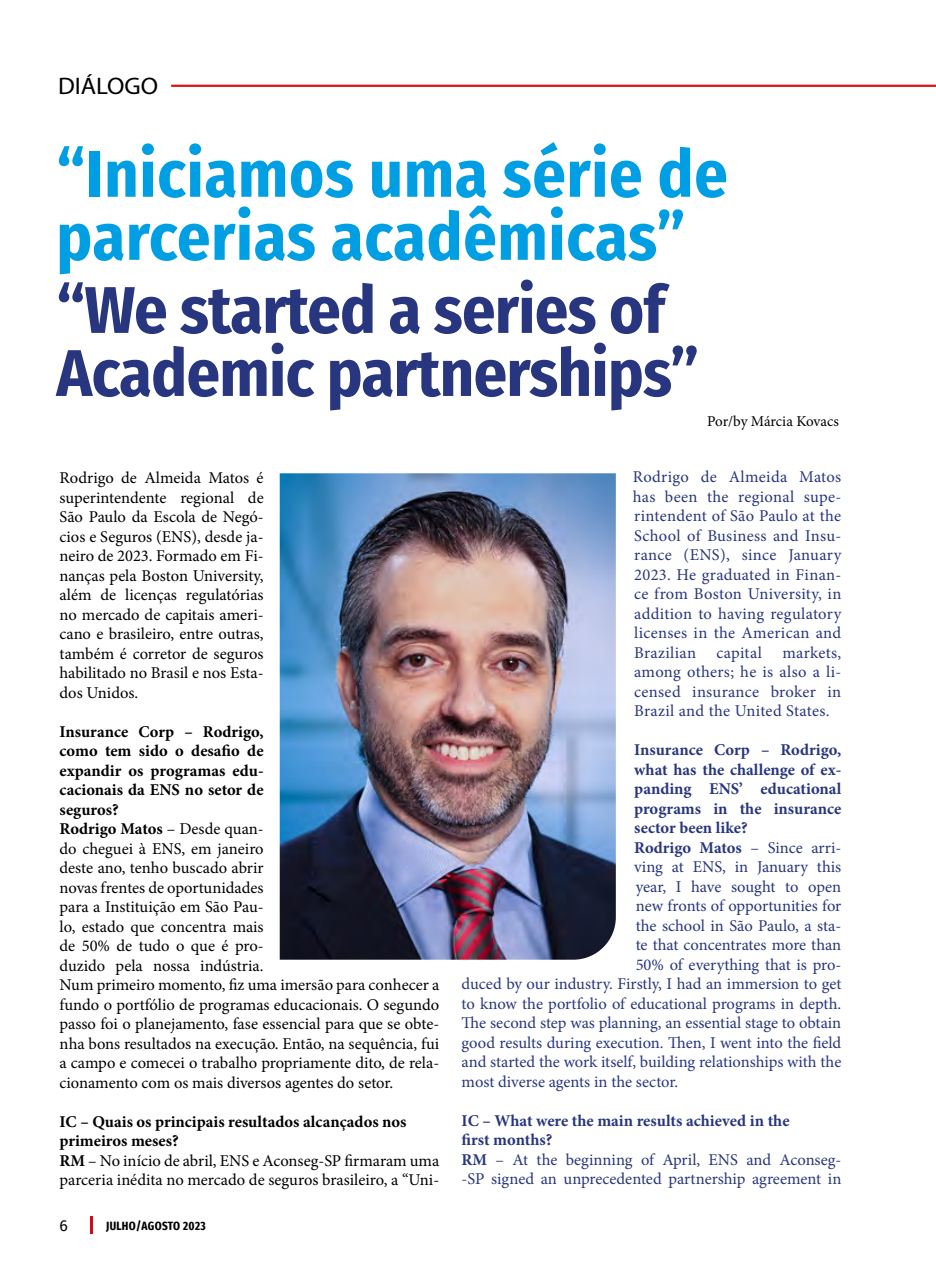
<style>
.page{position:relative;width:936px;height:1276px;background:#fff}
.page>*{position:absolute;margin:0;border:0;box-sizing:border-box;transform-origin:0 0}
.t1{font:700 66px/63px "Fira Sans Condensed";letter-spacing:.01em;color:#009fe3}
.t2{font:700 66px/63px "Fira Sans Condensed";letter-spacing:-.01em;color:#28367f}
.t3{font:24px "Myriad Pro";color:#000;scale:1.05 1}
.t4{font:16.5px/19.5px "Minion Pro";color:#000}
.t5{font:16.5px/19.5px "Minion Pro";color:#28367f;text-align:justify}
.t6{font:700 16.5px "Minion Pro";color:#28367f}
.t7{font:15.75px "Fira Sans";color:#000}
.t8{font:15px "Minion Pro";letter-spacing:-.01em;color:#000}
.t9{font:700 extra-condensed 12px "Fira Sans";letter-spacing:.03em;color:#000}
.s1{font-weight:700}
.s2{font-weight:400}
</style>
<div class="page">
<svg style="left:91px;top:1216px;width:2px;height:17px"></svg>
<hr style="left:171px;top:85px;width:764px;height:2px;background:#d51317">
<img style="left:280px;top:473px;width:335px;height:486px">
<h2 class="t3" style="left:58px;top:71px;width:97px">DIÁLOGO</h2>
<h1 class="t1" style="left:56px;top:138px;width:672px">“Iniciamos uma série de parcerias acadêmicas”</h1>
<h1 class="t2" style="left:56px;top:274px;width:644px">“We started a series of<br>Academic partnerships”</h1>
<p class="t8" style="left:707px;top:411px;width:133px">Por/by Márcia Kovacs</p>
<p class="t4" style="left:60px;top:468px;width:206px;text-align:justify">Rodrigo de Almeida Matos é superintendente regional de São Paulo da Escola de Negó&shy;cios e Seguros (ENS), desde ja&shy;neiro de 2023. Formado em Fi&shy;nanças pela Boston University, além de licenças regulatórias no mercado de capitais ameri&shy;cano e brasileiro, entre outras, também é corretor de seguros habilitado no Brasil e nos Esta&shy;dos Unidos.</p>
<p class="t4" style="left:60px;top:722px;width:381px"><span class="s1">Insurance Corp – Rodrigo,<br>como tem sido o desafio de<br>expandir os programas edu-<br>cacionais da ENS no setor de<br>seguros?<br>Rodrigo Matos</span> – Desde quan-<br>do cheguei à ENS, em janeiro<br>deste ano, tenho buscado abrir<br>novas frentes de oportunidades<br>para a Instituição em São Pau-<br>lo, estado que concentra mais<br>de 50% de tudo o que é pro-<br>duzido pela nossa indústria.<br>Num primeiro momento, fiz uma imersão para conhecer a fundo o portfólio de programas educacionais. O segundo passo foi o planejamento, fase essencial para que se obte&shy;nha bons resultados na execução. Então, na sequência, fui a campo e comecei o trabalho propriamente dito, de rela&shy;cionamento com os mais diversos agentes do setor.</p>
<p class="t4" style="left:60px;top:1112px;width:381px"><span class="s1">IC – Quais os principais resultados alcançados nos primeiros meses?<br>RM</span> – No início de abril, ENS e Aconseg-SP firmaram uma parceria inédita no mercado de seguros brasileiro, a “Uni-</p>
<p class="t7" style="left:60px;top:1213px;width:10px">6</p>
<p class="t9" style="left:106px;top:1215px;width:101px">JULHO/AGOSTO 2023</p>
<p class="t5" style="left:632px;top:467px;width:210px">Rodrigo de Almeida Matos has been the regional supe&shy;rintendent of São Paulo at the School of Business and Insu&shy;rance (ENS), since January 2023. He graduated in Finan&shy;ce from Boston University, in addition to having regulatory licenses in the American and Brazilian capital markets, among others; he is also a li&shy;censed insurance broker in Brazil and the United States.</p>
<p class="t6" style="left:634px;top:738px;width:208px">Insurance Corp – Rodrigo,</p>
<p class="t6" style="left:634px;top:758px;width:208px">what has the challenge of ex-</p>
<p class="t6" style="left:634px;top:777px;width:209px">panding ENS’ educational</p>
<p class="t6" style="left:634px;top:797px;width:209px">programs in the insurance</p>
<p class="t6" style="left:634px;top:816px;width:115px">sector been like?</p>
<p class="t6" style="left:634px;top:836px;width:209px">Rodrigo Matos <span class="s2">– Since arri-</span></p>
<p class="t5" style="left:634px;top:857px;width:209px">ving at ENS, in January this</p>
<p class="t5" style="left:635px;top:877px;width:207px">year, I have sought to open</p>
<p class="t5" style="left:635px;top:896px;width:207px">new fronts of opportunities for</p>
<p class="t5" style="left:635px;top:916px;width:207px">the school in São Paulo, a sta-</p>
<p class="t5" style="left:635px;top:935px;width:207px">te that concentrates more than</p>
<p class="t5" style="left:635px;top:955px;width:207px">50% of everything that is pro-</p>
<p class="t5" style="left:461px;top:974px;width:381px">duced by our industry. Firstly, I had an immersion to get</p>
<p class="t5" style="left:461px;top:994px;width:381px">to know the portfolio of educational programs in depth.</p>
<p class="t5" style="left:461px;top:1013px;width:381px">The second step was planning, an essential stage to obtain</p>
<p class="t5" style="left:461px;top:1033px;width:381px">good results during execution. Then, I went into the field</p>
<p class="t5" style="left:461px;top:1052px;width:381px">and started the work itself, building relationships with the</p>
<p class="t5" style="left:461px;top:1072px;width:218px">most diverse agents in the sector.</p>
<p class="t5" style="left:461px;top:1111px;width:381px;text-align:left"><span class="s1">IC – What were the main results achieved in the<br>first months?<br>RM</span> – At the beginning of April, ENS and Aconseg--SP signed an unprecedented partnership agreement in</p>
</div>
